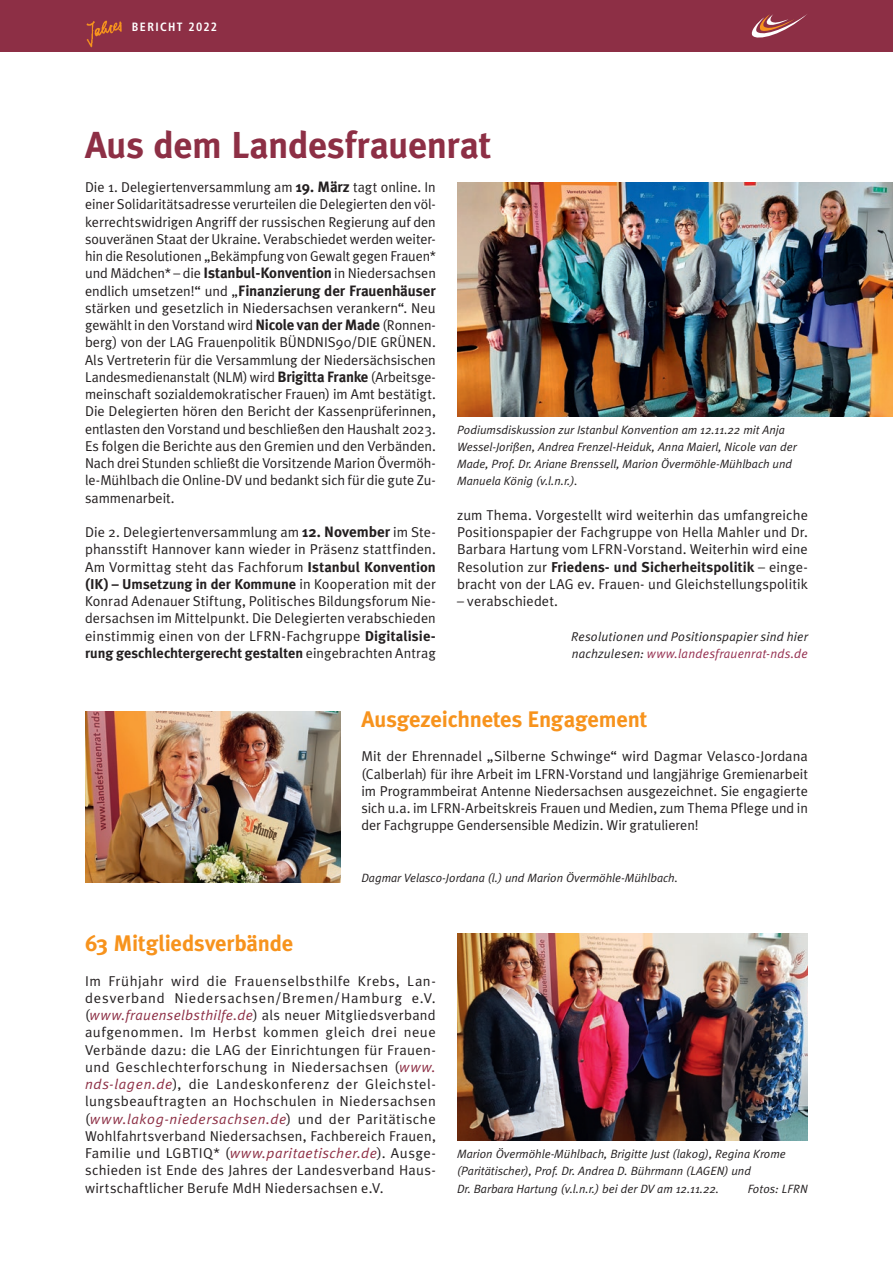
<style>
.page{position:relative;width:893px;height:1263px;background:#fff}
.page>*{position:absolute;margin:0;border:0;box-sizing:border-box;transform-origin:0 0}
.t1{font:700 37.5px "Meta Plus";letter-spacing:-.01em;color:#8d2f45}
.t2{font:700 22.5px "Meta Plus";letter-spacing:-.01em;color:#f7931d}
.t3{font:700 15px "Meta Plus";letter-spacing:-.01em;color:#231f20}
.t4{font:14.25px/17.2px "Meta Plus Normal";letter-spacing:.005em;color:#231f20;text-align:justify}
.t5{font:700 14.25px "Meta Plus";color:#231f20}
.t6{font:italic 12.75px/17.2px "Meta Plus Normal";letter-spacing:.015em;color:#231f20}
.t7{font:italic 12px/17.2px "Meta Plus Normal";color:#231f20}
.t8{font:700 condensed 12px "Frutiger";letter-spacing:.115em;color:#fff}
.s1{font-family:"Meta Plus";font-weight:700;font-size:15px}
.s2{font-family:"Meta Plus Normal";font-weight:400;font-size:14.25px}
.s3{font-family:"Meta Plus";font-weight:700}
.s4{font-family:"Meta Plus Normal";font-weight:400}
.s5{color:#942d4e}
.s6{font-style:italic;color:#8d2f45}
</style>
<div class="page">
<div style="left:0;top:0;width:893px;height:51px;background:#8d2f45"></div>
<img style="left:86px;top:21px;width:36px;height:26px">
<svg style="left:751px;top:14px;width:56px;height:24px"></svg>
<img style="left:457px;top:182px;width:436px;height:235px">
<img style="left:85px;top:711px;width:255px;height:171px">
<img style="left:457px;top:934px;width:351px;height:207px">
<p class="t8" style="left:132px;top:20px;width:87px">BERICHT 2022</p>
<h1 class="t1" style="left:85px;top:123px;width:408px">Aus dem Landesfrauenrat</h1>
<p class="t4" style="left:85px;top:178px;width:352px">Die 1. Delegiertenversammlung am <span class="s1">19. März</span> tagt online. In einer Solidaritätsadresse verurteilen die Delegierten den völ&shy;kerrechtswidrigen Angriff der russischen Regierung auf den souveränen Staat der Ukraine. Verabschiedet werden weiter&shy;hin die Resolutionen „Bekämpfung von Gewalt gegen Frauen* und Mädchen* – die <span class="s1">Istanbul-Konvention</span> in Niedersachsen</p>
<p class="t3" style="left:85px;top:282px;width:352px"><span class="s2">endlich umsetzen!“ und „</span>Finanzierung der Frauenhäuser</p>
<p class="t4" style="left:85px;top:299px;width:352px">stärken und gesetzlich in Niedersachsen verankern“. Neu gewählt in den Vorstand wird <span class="s1">Nicole van der Made</span> (Ronnen&shy;berg) von der LAG Frauenpolitik BÜNDNIS90/DIE GRÜNEN.<br>Als Vertreterin für die Versammlung der Niedersächsischen Landesmedienanstalt (NLM) wird <span class="s1">Brigitta Franke</span> (Arbeitsge&shy;meinschaft sozialdemokratischer Frauen) im Amt bestätigt.<br>Die Delegierten hören den Bericht der Kassenprüferinnen, entlasten den Vorstand und beschließen den Haushalt 2023.<br>Es folgen die Berichte aus den Gremien und den Verbänden.<br>Nach drei Stunden schließt die Vorsitzende Marion Övermöh&shy;le-Mühlbach die Online-DV und bedankt sich für die gute Zu&shy;sammenarbeit.</p>
<p class="t4" style="left:85px;top:523px;width:352px">Die 2. Delegiertenversammlung am <span class="s1">12. November</span> im Ste&shy;phansstift Hannover kann wieder in Präsenz stattfinden.<br>Am Vormittag steht das Fachforum <span class="s3">Istanbul Konvention</span></p>
<p class="t5" style="left:85px;top:576px;width:352px">(IK) – Umsetzung in der Kommune <span class="s4">in Kooperation mit der</span></p>
<p class="t4" style="left:85px;top:592px;width:352px">Konrad Adenauer Stiftung, Politisches Bildungsforum Nie&shy;dersachsen im Mittelpunkt. Die Delegierten verabschieden einstimmig einen von der LFRN-Fachgruppe <span class="s3">Digitalisie-</span></p>
<p class="t5" style="left:85px;top:645px;width:352px">rung geschlechtergerecht gestalten <span class="s4">eingebrachten Antrag</span></p>
<p class="t7" style="left:457px;top:421px;width:341px">Podiumsdiskussion zur Istanbul Konvention am 12.11.22 mit Anja Wessel-Jorißen, Andrea Frenzel-Heiduk, Anna Maierl, Nicole van der Made, Prof. Dr. Ariane Brenssell, Marion Övermöhle-Mühlbach und Manuela König (v.l.n.r.).</p>
<p class="t4" style="left:457px;top:506px;width:352px">zum Thema. Vorgestellt wird weiterhin das umfangreiche Positionspapier der Fachgruppe von Hella Mahler und Dr.<br>Barbara Hartung vom LFRN-Vorstand. Weiterhin wird eine</p>
<p class="t5" style="left:457px;top:558px;width:352px"><span class="s4">Resolution zur</span> Friedens- und Sicherheitspolitik <span class="s4">– einge-</span></p>
<p class="t4" style="left:457px;top:575px;width:352px">bracht von der LAG ev. Frauen- und Gleichstellungspolitik</p>
<p class="t4" style="left:457px;top:592px;width:102px">– verabschiedet.</p>
<p class="t6" style="left:571px;top:627px;width:238px">Resolutionen und Positionspapier sind hier nachzulesen: <span class="s5">www.landesfrauenrat-nds.de</span></p>
<h2 class="t2" style="left:361px;top:706px;width:287px">Ausgezeichnetes Engagement</h2>
<p class="t4" style="left:361px;top:748px;width:448px">Mit der Ehrennadel „Silberne Schwinge“ wird Dagmar Velasco-Jordana (Calberlah) für ihre Arbeit im LFRN-Vorstand und langjährige Gremienarbeit im Programmbeirat Antenne Niedersachsen ausgezeichnet. Sie engagierte sich u.a. im LFRN-Arbeitskreis Frauen und Medien, zum Thema Pflege und in der Fachgruppe Gendersensible Medizin. Wir gratulieren!</p>
<h2 class="t2" style="left:85px;top:930px;width:210px">63 Mitgliedsverbände</h2>
<p class="t7" style="left:361px;top:869px;width:318px">Dagmar Velasco-Jordana (l.) und Marion Övermöhle-Mühlbach.</p>
<p class="t4" style="left:85px;top:972px;width:352px">Im Frühjahr wird die Frauenselbsthilfe Krebs, Lan&shy;desverband Niedersachsen/Bremen/Hamburg e.V. (<span class="s6">www.frauenselbsthilfe.de</span>) als neuer Mitgliedsverband aufgenommen. Im Herbst kommen gleich drei neue Verbände dazu: die LAG der Einrichtungen für Frauen&shy;und Geschlechterforschung in Niedersachsen (<span class="s6">www. nds-lagen.de</span>), die Landeskonferenz der Gleichstel&shy;lungsbeauftragten an Hochschulen in Niedersachsen (<span class="s6">www.lakog-niedersachsen.de</span>) und der Paritätische Wohlfahrtsverband Niedersachsen, Fachbereich Frauen, Familie und LGBTIQ* (<span class="s6">www.paritaetischer.de</span>). Ausge&shy;schieden ist Ende des Jahres der Landesverband Haus&shy;wirtschaftlicher Berufe MdH Niedersachsen e.V.</p>
<p class="t7" style="left:457px;top:1145px;width:330px">Marion Övermöhle-Mühlbach, Brigitte Just (lakog), Regina Krome (Paritätischer), Prof. Dr. Andrea D. Bührmann (LAGEN) und<br>Dr. Barbara Hartung (v.l.n.r.) bei der DV am 12.11.22.</p>
<p class="t7" style="left:748px;top:1180px;width:62px">Fotos: LFRN</p>
</div>
